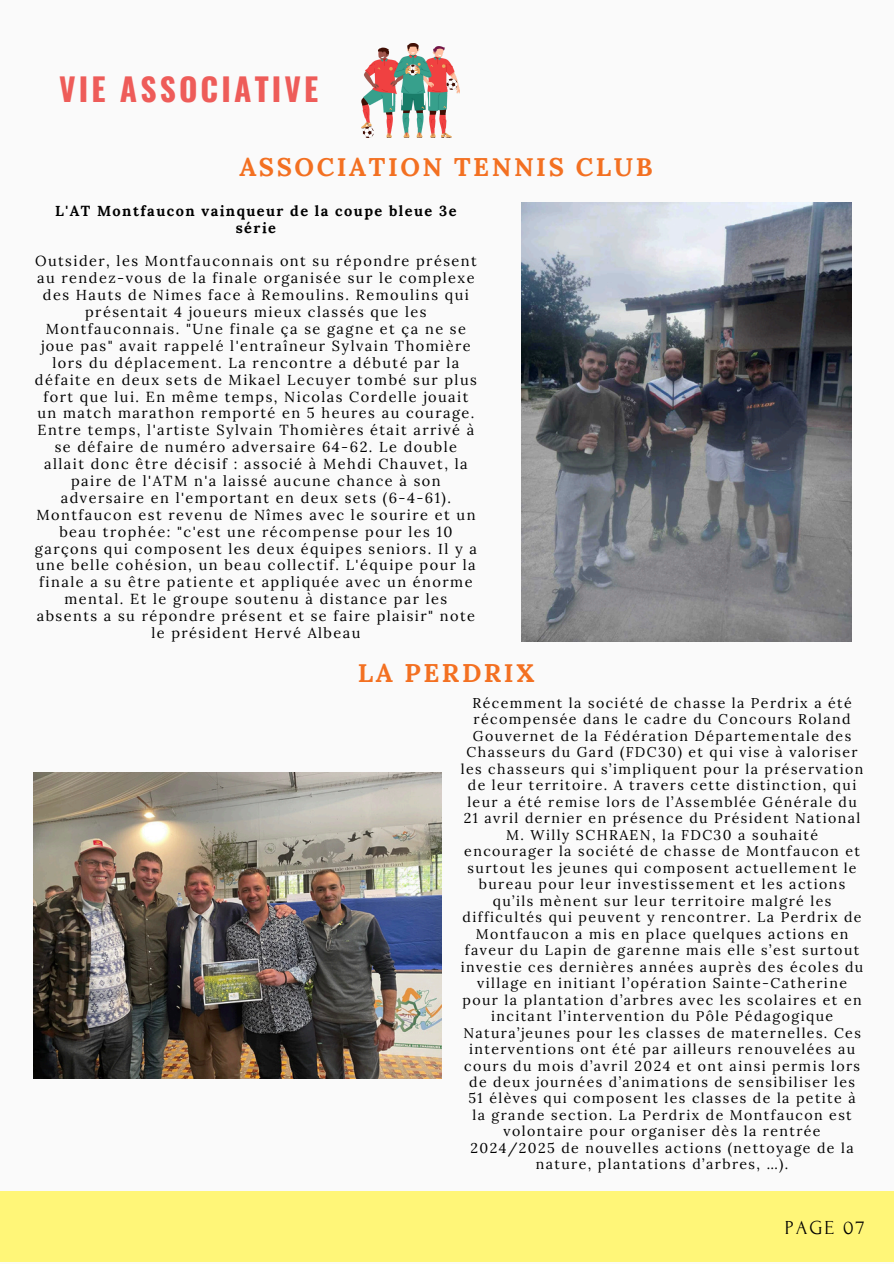
<style>
.page{position:relative;width:894px;height:1264px;background:#fff}
.page>*{position:absolute;margin:0;border:0;box-sizing:border-box;transform-origin:0 0}
.t1{font:700 31.5px "Oswald";letter-spacing:.1em;color:#ee5c59}
.t2{font:700 25.5px "Lora";letter-spacing:.1em;color:#f37021}
.t3{font:19.8px "Forum";letter-spacing:.1em;color:#000}
.t4{font:14.55px/16.8px "Lora";letter-spacing:.1em;color:#000;text-align:center}
.t5{font:700 14.55px/16.8px "Lora";letter-spacing:.1em;color:#000;text-align:center}
.t6{font:14.1px/16.5px "Lora";letter-spacing:.1em;color:#000;text-align:center}
</style>
<div class="page">
<div style="left:0;top:0;width:893px;height:1263px;background:#fafafa"></div>
<div style="left:0;top:1191px;width:893px;height:69px;background:#fff678"></div>
<img style="left:361px;top:44px;width:98px;height:93px">
<img style="left:33px;top:772px;width:408px;height:306px">
<img style="left:521px;top:202px;width:330px;height:439px">
<p class="t1" style="left:59px;top:65px;width:261px">VIE ASSOCIATIVE</p>
<p class="t2" style="left:239px;top:150px;width:414px">ASSOCIATION TENNIS CLUB</p>
<p class="t5" style="left:55px;top:202px;width:402px">L'AT Montfaucon vainqueur de la coupe bleue 3e série</p>
<p class="t4" style="left:35px;top:253px;width:443px">Outsider, les Montfauconnais ont su répondre présent au rendez-vous de la finale organisée sur le complexe des Hauts de Nimes face à Remoulins. Remoulins qui présentait 4 joueurs mieux classés que les Montfauconnais. "Une finale ça se gagne et ça ne se joue pas" avait rappelé l'entraîneur Sylvain Thomière lors du déplacement. La rencontre a débuté par la défaite en deux sets de Mikael Lecuyer tombé sur plus fort que lui. En même temps, Nicolas Cordelle jouait un match marathon remporté en 5 heures au courage.<br>Entre temps, l'artiste Sylvain Thomières était arrivé à se défaire de numéro adversaire 64-62. Le double allait donc être décisif : associé à Mehdi Chauvet, la paire de l'ATM n'a laissé aucune chance à son adversaire en l'emportant en deux sets (6-4-61).<br>Montfaucon est revenu de Nîmes avec le sourire et un beau trophée: "c'est une récompense pour les 10 garçons qui composent les deux équipes seniors. Il y a une belle cohésion, un beau collectif. L'équipe pour la finale a su être patiente et appliquée avec un énorme mental. Et le groupe soutenu à distance par les absents a su répondre présent et se faire plaisir" note le président Hervé Albeau</p>
<h2 class="t2" style="left:358px;top:656px;width:178px">LA PERDRIX</h2>
<p class="t6" style="left:460px;top:694px;width:404px">Récemment la société de chasse la Perdrix a été récompensée dans le cadre du Concours Roland Gouvernet de la Fédération Départementale des Chasseurs du Gard (FDC30) et qui vise à valoriser les chasseurs qui s’impliquent pour la préservation de leur territoire. A travers cette distinction, qui leur a été remise lors de l’Assemblée Générale du 21 avril dernier en présence du Président National M. Willy SCHRAEN, la FDC30 a souhaité encourager la société de chasse de Montfaucon et surtout les jeunes qui composent actuellement le bureau pour leur investissement et les actions qu’ils mènent sur leur territoire malgré les difficultés qui peuvent y rencontrer. La Perdrix de Montfaucon a mis en place quelques actions en faveur du Lapin de garenne mais elle s’est surtout investie ces dernières années auprès des écoles du village en initiant l’opération Sainte-Catherine pour la plantation d’arbres avec les scolaires et en incitant l’intervention du Pôle Pédagogique Natura’jeunes pour les classes de maternelles. Ces interventions ont été par ailleurs renouvelées au cours du mois d’avril 2024 et ont ainsi permis lors de deux journées d’animations de sensibiliser les 51 élèves qui composent les classes de la petite à la grande section. La Perdrix de Montfaucon est volontaire pour organiser dès la rentrée 2024/2025 de nouvelles actions (nettoyage de la nature, plantations d’arbres, …).</p>
<h4 class="t3" style="left:784px;top:1216px;width:81px">PAGE 07</h4>
</div>
